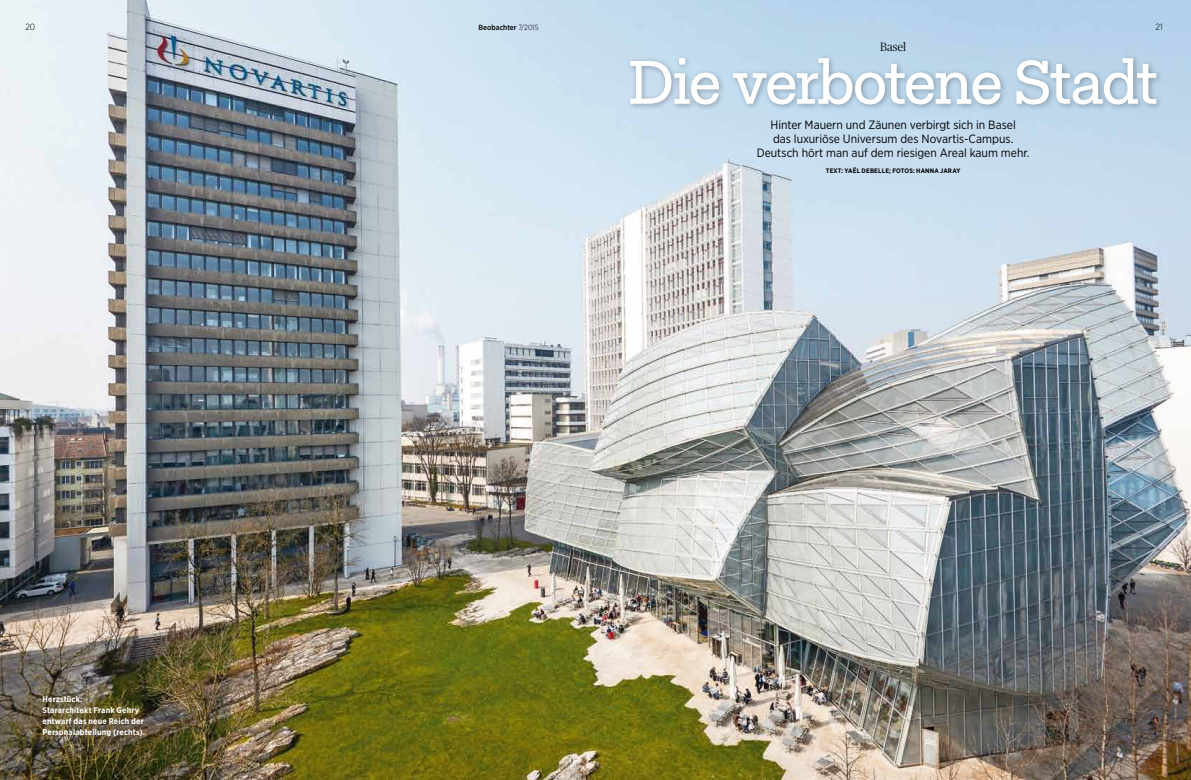
<style>
.page{position:relative;width:1191px;height:780px;background:#fff}
.page>*{position:absolute;margin:0;border:0;box-sizing:border-box;transform-origin:0 0}
.t1{font:62px "Fakt Slab Pro";color:#fff}
.t2{font:12px/14px "Gotham Narrow";letter-spacing:-.005em;color:#000;text-align:center}
.t3{font:300 12px "Publico Headline";color:#000}
.t4{font:300 9px "Gotham Narrow";color:#000}
.t5{font:700 8.2px/11px "Gotham Narrow";letter-spacing:.02em;color:#fff}
.t6{font:500 7.5px "Gotham Narrow";color:#000}
.t7{font:700 6.5px "Gotham Narrow";letter-spacing:.025em;color:#000}
.s1{font-weight:300}
</style>
<div class="page">
<img style="left:0;top:1px;width:1190px;height:779px">
<div style="left:626px;top:54px;width:538px;height:58px;background:#000;opacity:.3"></div>
<p class="t4" style="left:25px;top:21px;width:12px">20</p>
<p class="t6" style="left:478px;top:23px;width:62px">Beobachter <span class="s1">7/2015</span></p>
<p class="t4" style="left:1155px;top:21px;width:9px">21</p>
<p class="t3" style="left:880px;top:38px;width:27px">Basel</p>
<h1 class="t1" style="left:628px;top:41px;width:531px">Die verbotene Stadt</h1>
<p class="t5" style="left:43px;top:693px;width:104px">Herzstück:<br>Stararchitekt Frank Gehry entwarf das neue Reich der<br>Personalabteilung (rechts).</p>
<p class="t2" style="left:757px;top:117px;width:274px">Hinter Mauern und Zäunen verbirgt sich in Basel<br>das luxuriöse Universum des Novartis-Campus.<br>Deutsch hört man auf dem riesigen Areal kaum mehr.</p>
<p class="t7" style="left:826px;top:166px;width:136px">TEXT: YAËL DEBELLE; FOTOS: HANNA JARAY</p>
</div>
